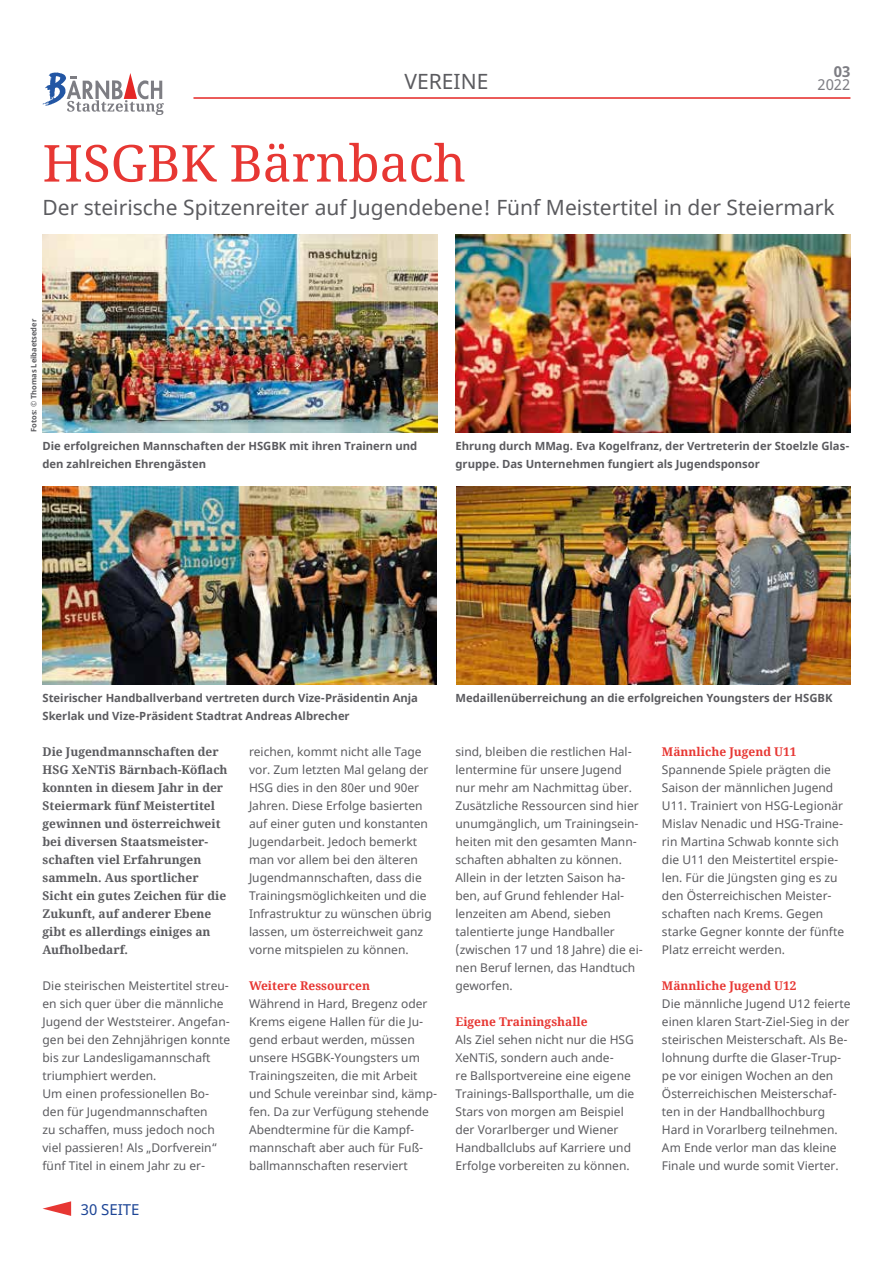
<style>
.page{position:relative;width:893px;height:1263px;background:#fff}
.page>*{position:absolute;margin:0;border:0;box-sizing:border-box;transform-origin:0 0}
.t1{font:51px "Noto Serif";color:#e73733}
.t2{font:21px "Noto Sans";color:#5b5b5f}
.t3{font:15px "Noto Sans";color:#1d4596}
.t4{font:15px "Noto Sans";color:#7d7d83}
.t5{font:700 15px "Noto Sans";color:#7d7d83}
.t6{font:12px/18px "Noto Sans";color:#5b5b5f}
.t7{font:700 12px/18px "Noto Serif";color:#5b5b5f}
.t8{font:700 12px "Noto Serif";color:#e73733}
.t9{font:700 11.25px/18px "Noto Sans";color:#5b5b5f}
.t10{font:700 7.5px "Noto Sans";color:#5b5b5f}
</style>
<div class="page">
<svg style="left:43px;top:1201px;width:28px;height:15px"></svg>
<hr style="left:193px;top:97px;width:657px;height:2px;background:#e52624">
<svg style="left:42px;top:73px;width:122px;height:42px"></svg>
<img style="left:43px;top:234px;width:394px;height:198px">
<img style="left:455px;top:234px;width:395px;height:198px">
<img style="left:43px;top:486px;width:393px;height:198px">
<img style="left:457px;top:486px;width:393px;height:198px">
<p class="t5" style="left:834px;top:61px;width:18px">03</p>
<h2 class="t2" style="left:405px;top:67px;width:85px">VEREINE</h2>
<p class="t4" style="left:817px;top:75px;width:35px">2022</p>
<h1 class="t1" style="left:43px;top:128px;width:425px">HSGBK Bärnbach</h1>
<h2 class="t2" style="left:43px;top:193px;width:794px">Der steirische Spitzenreiter auf Jugendebene! Fünf Meistertitel in der Steiermark</h2>
<p class="t10" style="left:28px;top:432px;width:115px;rotate:-90deg">Fotos: © Thomas Leibaetseder</p>
<p class="t9" style="left:43px;top:437px;width:376px">Die erfolgreichen Mannschaften der HSGBK mit ihren Trainern und den zahlreichen Ehrengästen</p>
<p class="t9" style="left:455px;top:437px;width:395px">Ehrung durch MMag. Eva Kogelfranz, der Vertreterin der Stoelzle Glas&shy;gruppe. Das Unternehmen fungiert als Jugendsponsor</p>
<p class="t9" style="left:43px;top:689px;width:377px">Steirischer Handballverband vertreten durch Vize-Präsidentin Anja<br>Skerlak und Vize-Präsident Stadtrat Andreas Albrecher</p>
<p class="t9" style="left:455px;top:689px;width:379px">Medaillenüberreichung an die erfolgreichen Youngsters der HSGBK</p>
<p class="t7" style="left:43px;top:742px;width:187px">Die Jugendmannschaften der<br>HSG XeNTiS Bärnbach-Köflach konnten in diesem Jahr in der<br>Steiermark fünf Meistertitel gewinnen und österreichweit bei diversen Staatsmeister&shy;schaften viel Erfahrungen sammeln. Aus sportlicher<br>Sicht ein gutes Zeichen für die<br>Zukunft, auf anderer Ebene gibt es allerdings einiges an<br>Aufholbedarf.</p>
<p class="t6" style="left:43px;top:977px;width:189px">Die steirischen Meistertitel streu&shy;en sich quer über die männliche<br>Jugend der Weststeirer. Angefan&shy;gen bei den Zehnjährigen konnte bis zur Landesligamannschaft triumphiert werden.<br>Um einen professionellen Bo&shy;den für Jugendmannschaften<br>zu schaffen, muss jedoch noch viel passieren! Als „Dorfverein“ fünf Titel in einem Jahr zu er-</p>
<p class="t3" style="left:81px;top:1199px;width:60px">30 SEITE</p>
<p class="t6" style="left:249px;top:743px;width:184px">reichen, kommt nicht alle Tage vor. Zum letzten Mal gelang der<br>HSG dies in den 80er und 90er<br>Jahren. Diese Erfolge basierten auf einer guten und konstanten<br>Jugendarbeit. Jedoch bemerkt man vor allem bei den älteren<br>Jugendmannschaften, dass die<br>Trainingsmöglichkeiten und die<br>Infrastruktur zu wünschen übrig lassen, um österreichweit ganz vorne mitspielen zu können.</p>
<p class="t8" style="left:249px;top:977px;width:122px">Weitere Ressourcen</p>
<p class="t6" style="left:249px;top:995px;width:190px">Während in Hard, Bregenz oder<br>Krems eigene Hallen für die Ju&shy;gend erbaut werden, müssen unsere HSGBK-Youngsters um<br>Trainingszeiten, die mit Arbeit und Schule vereinbar sind, kämp&shy;fen. Da zur Verfügung stehende<br>Abendtermine für die Kampf&shy;mannschaft aber auch für Fuß&shy;ballmannschaften reserviert</p>
<p class="t6" style="left:455px;top:743px;width:189px">sind, bleiben die restlichen Hal&shy;lentermine für unsere Jugend nur mehr am Nachmittag über.<br>Zusätzliche Ressourcen sind hier unumgänglich, um Trainingsein&shy;heiten mit den gesamten Mann&shy;schaften abhalten zu können.<br>Allein in der letzten Saison ha&shy;ben, auf Grund fehlender Hal&shy;lenzeiten am Abend, sieben talentierte junge Handballer (zwischen 17 und 18 Jahre) die ei&shy;nen Beruf lernen, das Handtuch geworfen.</p>
<p class="t8" style="left:455px;top:1013px;width:134px">Eigene Trainingshalle</p>
<p class="t6" style="left:455px;top:1031px;width:180px">Als Ziel sehen nicht nur die HSG<br>XeNTiS, sondern auch ande-<br>re Ballsportvereine eine eigene<br>Trainings-Ballsporthalle, um die<br>Stars von morgen am Beispiel der Vorarlberger und Wiener<br>Handballclubs auf Karriere und<br>Erfolge vorbereiten zu können.</p>
<p class="t8" style="left:662px;top:743px;width:136px">Männliche Jugend U11</p>
<p class="t6" style="left:662px;top:761px;width:184px">Spannende Spiele prägten die<br>Saison der männlichen Jugend<br>U11. Trainiert von HSG-Legionär<br>Mislav Nenadic und HSG-Traine&shy;rin Martina Schwab konnte sich die U11 den Meistertitel erspie&shy;len. Für die Jüngsten ging es zu den Österreichischen Meister&shy;schaften nach Krems. Gegen starke Gegner konnte der fünfte<br>Platz erreicht werden.</p>
<p class="t8" style="left:662px;top:977px;width:136px">Männliche Jugend U12</p>
<p class="t6" style="left:662px;top:995px;width:190px">Die männliche Jugend U12 feierte einen klaren Start-Ziel-Sieg in der steirischen Meisterschaft. Als Be&shy;lohnung durfte die Glaser-Trup&shy;pe vor einigen Wochen an den<br>Österreichischen Meisterschaf&shy;ten in der Handballhochburg<br>Hard in Vorarlberg teilnehmen.<br>Am Ende verlor man das kleine<br>Finale und wurde somit Vierter.</p>
</div>
